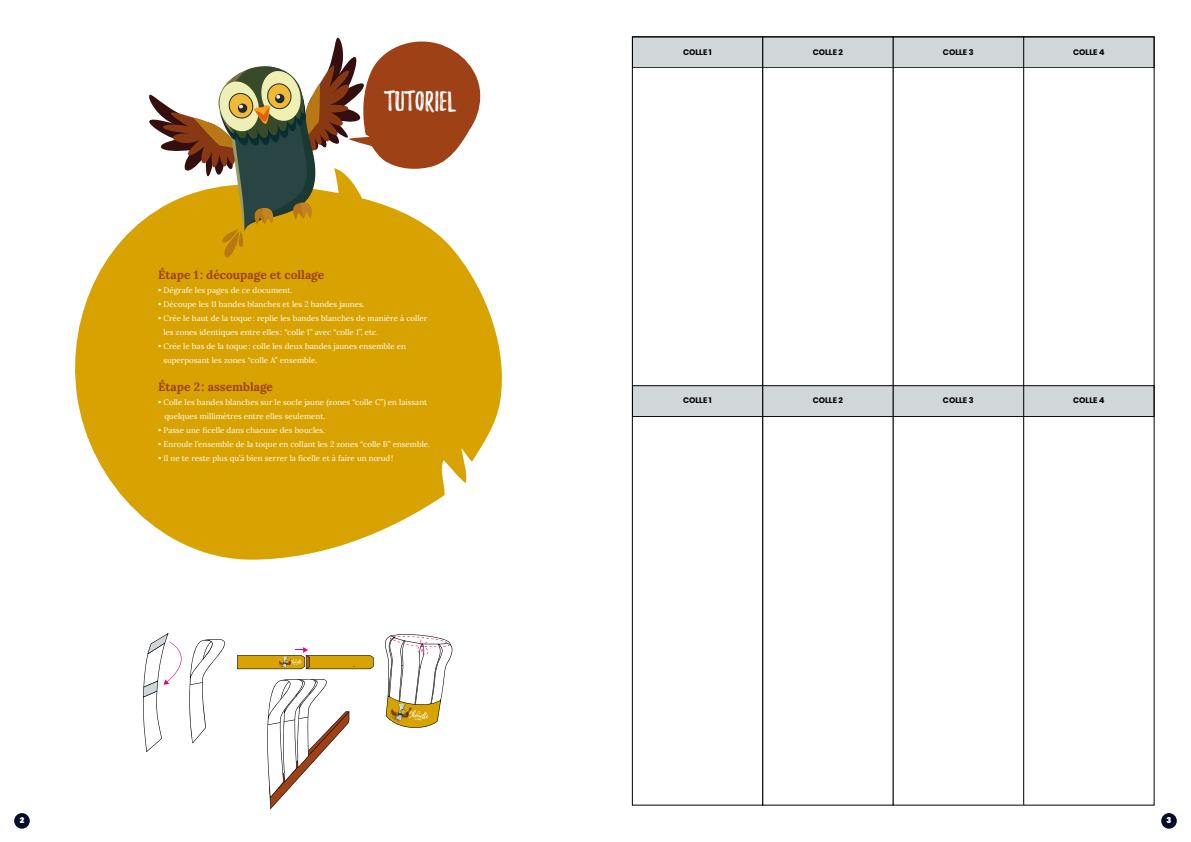
<style>
.page{position:relative;width:1191px;height:842px;background:#fff}
.page>*{position:absolute;margin:0;border:0;box-sizing:border-box;transform-origin:0 0}
.t1{font:24.5px "Playlist Caps";color:#fff}
.t2{font:700 12px "Lora";color:#9f4117}
.t3{font:8px/14px "Lora";color:#fff}
.t4{font:700 8px "Poppins";color:#000}
.t5{font:900 8px "Poppins";color:#fff}
.s1{font-style:italic}
</style>
<div class="page">
<div style="left:632px;top:37px;width:131px;height:768px;border:1px solid #000"></div>
<div style="left:762px;top:37px;width:131px;height:768px;border:1px solid #000"></div>
<div style="left:1023px;top:37px;width:131px;height:768px;border:1px solid #000"></div>
<div style="left:632px;top:386px;width:522px;height:31px;background:#d1d6d9"></div>
<div style="left:632px;top:386px;width:522px;height:31px;border:1px solid #000"></div>
<div style="left:632px;top:37px;width:522px;height:31px;background:#d1d6d9"></div>
<div style="left:632px;top:37px;width:522px;height:31px;border:1px solid #000"></div>
<svg style="left:75px;top:224px;width:427px;height:336px;fill:#d8a201"></svg>
<svg style="left:138px;top:37px;width:343px;height:226px"></svg>
<div style="left:14px;top:813px;width:16px;height:16px;background:#040e29;border-radius:50%"></div>
<div style="left:1161px;top:813px;width:15px;height:16px;background:#040e29;border-radius:50%"></div>
<svg style="left:143px;top:633px;width:82px;height:119px"></svg>
<svg style="left:385px;top:634px;width:68px;height:94px"></svg>
<img style="left:390px;top:702px;width:22px;height:21px">
<svg style="left:237px;top:647px;width:136px;height:162px"></svg>
<h1 class="t1" style="left:385px;top:91px;width:74px">TUTORIEL</h1>
<h2 class="t2" style="left:158px;top:264px;width:168px">Étape 1 : découpage et collage</h2>
<p class="t3" style="left:158px;top:282px;width:136px">• Dégrafe les pages de ce document.</p>
<p class="t3" style="left:158px;top:296px;width:208px">• Découpe les 11 bandes blanches et les 2 bandes jaunes.</p>
<p class="t3" style="left:163px;top:310px;width:265px;text-indent:-5px">• Crée le haut de la toque: replie les bandes blanches de manière à coller les zones identiques entre elles : “colle 1” avec “colle 1”, etc.</p>
<p class="t3" style="left:163px;top:338px;width:244px;text-indent:-5px">• Crée le bas de la toque: colle les deux bandes jaunes ensemble en superposant les zones “colle A” ensemble<span class="s1">.</span></p>
<h2 class="t2" style="left:158px;top:376px;width:116px">Étape 2: assemblage</h2>
<p class="t3" style="left:164px;top:394px;width:264px;text-indent:-6px">• Colle les bandes blanches sur le socle jaune (zones “colle C”) en laissant quelques millimètres entre elles seulement.</p>
<p class="t3" style="left:158px;top:422px;width:168px">• Passe une ficelle dans chacune des boucles.</p>
<p class="t3" style="left:158px;top:436px;width:273px">• Enroule l’ensemble de la toque en collant les 2 zones “colle B” ensemble.</p>
<p class="t3" style="left:158px;top:450px;width:237px">• Il ne te reste plus qu’à bien serrer la ficelle et à faire un nœud!</p>
<p class="t4" style="left:683px;top:47px;width:30px">COLLE 1</p>
<p class="t4" style="left:812px;top:47px;width:32px">COLLE 2</p>
<p class="t4" style="left:943px;top:47px;width:32px">COLLE 3</p>
<p class="t4" style="left:1073px;top:47px;width:33px">COLLE 4</p>
<p class="t4" style="left:683px;top:396px;width:30px">COLLE 1</p>
<p class="t4" style="left:812px;top:396px;width:32px">COLLE 2</p>
<p class="t4" style="left:943px;top:396px;width:32px">COLLE 3</p>
<p class="t4" style="left:1073px;top:396px;width:33px">COLLE 4</p>
<p class="t5" style="left:20px;top:815px;width:6px">2</p>
<p class="t5" style="left:1166px;top:815px;width:6px">3</p>
</div>
